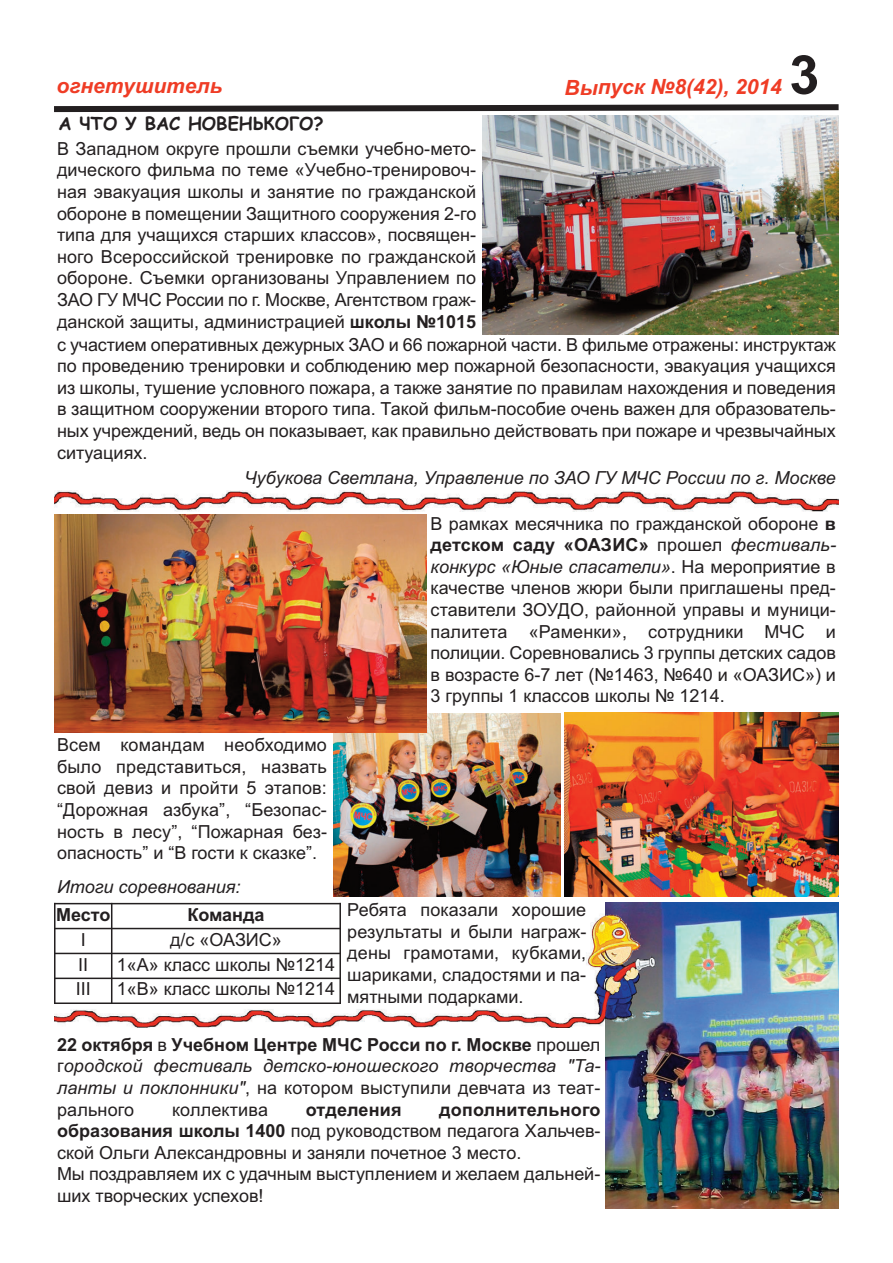
<style>
.page{position:relative;width:893px;height:1263px;background:#fff}
.page>*{position:absolute;margin:0;border:0;box-sizing:border-box;transform-origin:0 0}
.t1{font:700 54px "Arial";color:#231f20}
.t2{font:italic 700 21px "Arial";color:#ef3c25}
.t3{font:18px/21.6px "Arial";color:#231f20;text-align:justify}
.t4{font:italic 18px/21.6px "Arial";color:#231f20;text-align:justify}
.t5{font:700 18px "Arial";color:#231f20}
.t6{font:700 18px "Comic Sans MS";color:#231f20}
.s1{font-weight:700}
.s2{font-style:italic}
.s3{font-weight:700;font-style:normal}
.s4{font-style:normal}
</style>
<div class="page">
<svg style="left:54px;top:104px;width:785px;height:9px"></svg>
<img style="left:54px;top:490px;width:785px;height:22px">
<img style="left:605px;top:902px;width:234px;height:307px">
<img style="left:565px;top:713px;width:274px;height:183px">
<img style="left:483px;top:115px;width:356px;height:219px">
<img style="left:54px;top:910px;width:612px;height:118px">
<div style="left:54px;top:903px;width:58px;height:25px;background:#fff"></div>
<div style="left:112px;top:903px;width:229px;height:25px;background:#fff"></div>
<div style="left:54px;top:928px;width:58px;height:25px;background:#fff"></div>
<div style="left:112px;top:928px;width:229px;height:25px;background:#fff"></div>
<div style="left:54px;top:953px;width:58px;height:25px;background:#fff"></div>
<div style="left:112px;top:953px;width:229px;height:25px;background:#fff"></div>
<div style="left:54px;top:978px;width:58px;height:26px;background:#fff"></div>
<div style="left:112px;top:978px;width:229px;height:26px;background:#fff"></div>
<hr style="left:54px;top:903px;width:2px;height:101px;background:#231f20">
<hr style="left:111px;top:903px;width:1px;height:101px;background:#231f20">
<hr style="left:339px;top:903px;width:2px;height:101px;background:#231f20">
<hr style="left:54px;top:903px;width:287px;height:1px;background:#231f20">
<hr style="left:54px;top:928px;width:287px;height:1px;background:#231f20">
<hr style="left:54px;top:953px;width:287px;height:1px;background:#231f20">
<hr style="left:54px;top:977px;width:287px;height:2px;background:#231f20">
<hr style="left:54px;top:1002px;width:287px;height:2px;background:#231f20">
<img style="left:333px;top:713px;width:227px;height:183px">
<img style="left:54px;top:514px;width:372px;height:218px">
<p class="t2" style="left:57px;top:73px;width:167px">огнетушитель</p>
<p class="t2" style="left:565px;top:75px;width:219px">Выпуск №8(42), 2014</p>
<p class="t6" style="left:58px;top:114px;width:267px">А ЧТО У ВАС НОВЕНЬКОГО?</p>
<p class="t3" style="left:57px;top:138px;width:421px">В Западном округе прошли съемки учебно-мето&shy;дического фильма по теме «Учебно-тренировоч&shy;ная эвакуация школы и занятие по гражданской обороне в помещении Защитного сооружения 2-го типа для учащихся старших классов», посвящен&shy;ного Всероссийской тренировке по гражданской обороне. Съемки организованы Управлением по ЗАО ГУ МЧС России по г. Москве, Агентством граж&shy;данской защиты, администрацией <span class="s1">школы №1015</span></p>
<h1 class="t1" style="left:789px;top:44px;width:32px">3</h1>
<p class="t3" style="left:57px;top:334px;width:780px">с участием оперативных дежурных ЗАО и 66 пожарной части. В фильме отражены: инструктаж по проведению тренировки и соблюдению мер пожарной безопасности, эвакуация учащихся из школы, тушение условного пожара, а также занятие по правилам нахождения и поведения в защитном сооружении второго типа. Такой фильм-пособие очень важен для образователь&shy;ных учреждений, ведь он показывает, как правильно действовать при пожаре и чрезвычайных ситуациях.</p>
<p class="t4" style="left:244px;top:467px;width:593px">Чубукова Светлана, Управление по ЗАО ГУ МЧС России по г. Москве</p>
<p class="t3" style="left:57px;top:734px;width:271px">Всем командам необходимо было представиться, назвать свой девиз и пройти 5 этапов: “Дорожная азбука”, “Безопас&shy;ность в лесу”, “Пожарная без&shy;опасность” и “В гости к сказке”.</p>
<p class="t4" style="left:57px;top:876px;width:185px">Итоги соревнования:</p>
<p class="t5" style="left:56px;top:904px;width:56px">Место</p>
<p class="t5" style="left:187px;top:904px;width:79px">Команда</p>
<p class="t3" style="left:81px;top:929px;width:7px">I</p>
<p class="t3" style="left:170px;top:929px;width:113px">д/с «ОАЗИС»</p>
<p class="t3" style="left:78px;top:953px;width:12px">II</p>
<p class="t3" style="left:117px;top:953px;width:220px">1«А» класс школы №1214</p>
<p class="t3" style="left:76px;top:978px;width:17px">III</p>
<p class="t3" style="left:117px;top:978px;width:220px">1«В» класс школы №1214</p>
<p class="t3" style="left:430px;top:512px;width:407px">В рамках месячника по гражданской обороне <span class="s1">в детском саду «ОАЗИС»</span> прошел <span class="s2">фестиваль&shy;конкурс «Юные спасатели»</span>. На мероприятие в качестве членов жюри были приглашены пред&shy;ставители ЗОУДО, районной управы и муници&shy;палитета «Раменки», сотрудники МЧС и полиции. Соревновались 3 группы детских садов в возрасте 6-7 лет (№1463, №640 и «ОАЗИС») и 3 группы 1 классов школы № 1214.</p>
<p class="t3" style="left:347px;top:899px;width:241px">Ребята показали хорошие результаты и были награж&shy;дены грамотами, кубками, шариками, сладостями и па&shy;мятными подарками.</p>
<p class="t4" style="left:57px;top:1034px;width:545px"><span class="s3">22 октября</span> <span class="s4">в</span> <span class="s3">Учебном Центре МЧС Росси по г. Москве</span> <span class="s4">прошел г</span>ородской фестиваль детско-юношеского творчества "Та&shy;ланты и поклонники"<span class="s4">, на котором выступили девчата из теат&shy;рального</span></p>
<p class="t3" style="left:57px;top:1099px;width:545px;text-align:left;text-indent:382px"><span class="s1">дополнительного образования школы 1400</span> под руководством педагога Хальчев&shy;ской Ольги Александровны и заняли почетное 3 место.<br>Мы поздравляем их с удачным выступлением и желаем дальней&shy;ших творческих успехов!</p>
<p class="t3" style="left:172px;top:1099px;width:98px">коллектива</p>
<p class="t5" style="left:306px;top:1099px;width:97px">отделения</p>
</div>
